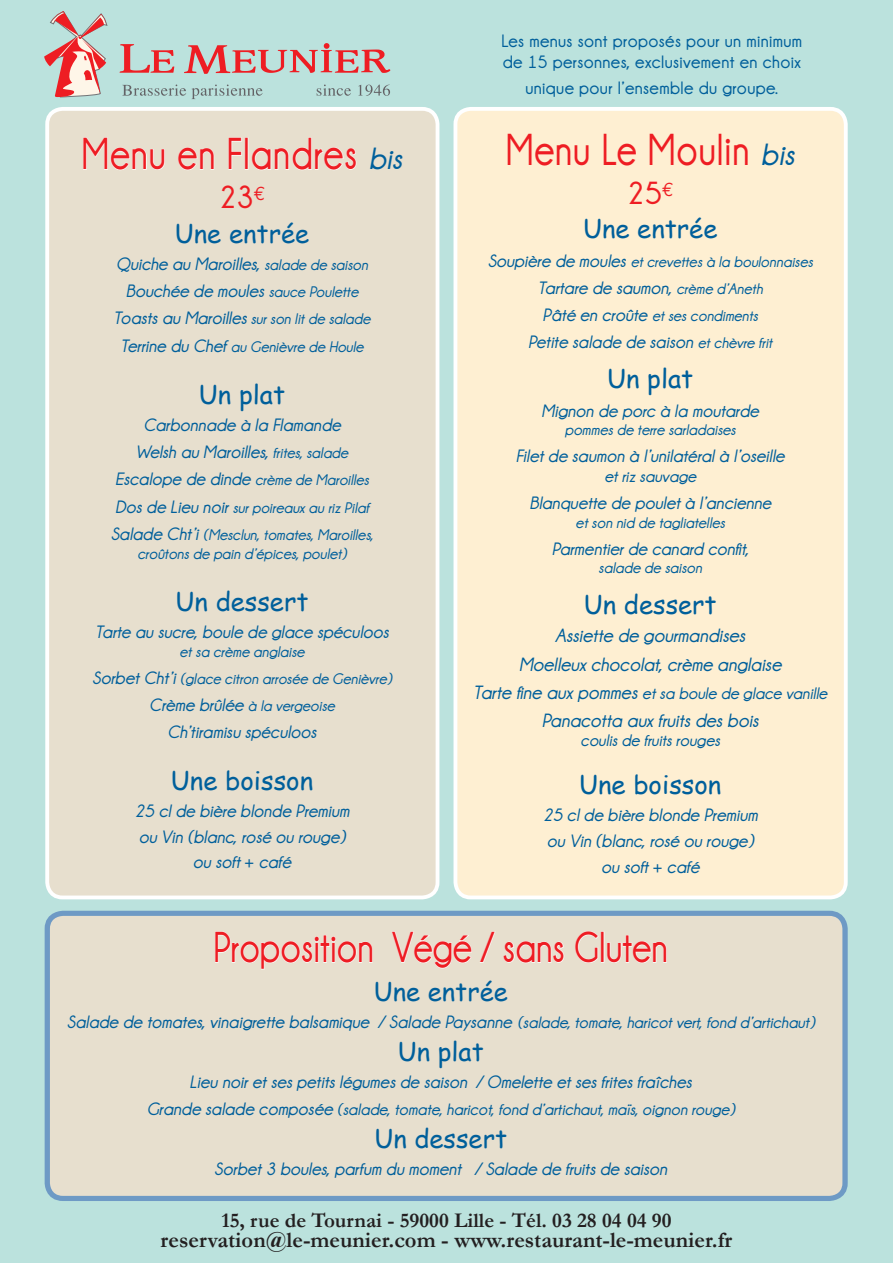
<style>
.page{position:relative;width:893px;height:1263px;background:#bbe2dd}
.page>*{position:absolute;margin:0;border:0;box-sizing:border-box;transform-origin:0 0}
.t1{font:700 45px "Champagne&Limousines";letter-spacing:.025em;color:#ee1d23;scale:.85 1}
.t2{font:700 43.5px "Champagne&Limousines";color:#ee1d23;scale:.85 1}
.t3{font:700 32.1px "Champagne&Limousines";color:#ee1d23}
.t4{font:25.65px "Comic Sans MS";color:#005f9b}
.t5{font:700 22.5px "Garamond";color:#231f20}
.t6{font:700 21px "Garamond";color:#231f20}
.t7{font:italic 700 19.35px "Champagne&Limousines";color:#005f9b}
.t8{font:italic 700 18px "Champagne&Limousines";color:#005f9b}
.t9{font:700 18px "Champagne&Limousines";letter-spacing:.02em;color:#005f9b}
.t10{font:italic 700 16.65px "Champagne&Limousines";color:#005f9b}
.t11{font:italic 700 16.5px "Champagne&Limousines";color:#005f9b}
.t12{font:italic 700 15.45px "Champagne&Limousines";color:#005f9b}
.s1{font-style:italic;font-size:30.9px;color:#005f9b}
.s2{font-size:15.45px}
.s3{font-size:18px}
.s4{font-size:19.35px}
.s5{font-size:16.5px}
</style>
<div class="page">
<div style="left:47px;top:109px;width:391px;height:788px;background:#e7dfce;border-radius:15px"></div>
<svg style="left:83px;top:137px;width:82px;height:33px"></svg>
<svg style="left:178px;top:147px;width:36px;height:23px"></svg>
<svg style="left:228px;top:137px;width:14px;height:33px"></svg>
<div style="left:245px;top:138px;width:3px;height:32px;border:1px solid #fff"></div>
<svg style="left:252px;top:137px;width:105px;height:33px"></svg>
<div style="left:45px;top:107px;width:394px;height:792px;border:4px solid #fff;border-radius:15px"></div>
<div style="left:47px;top:913px;width:798px;height:285px;background:#e7dfce;border-radius:16px"></div>
<div style="left:45px;top:911px;width:803px;height:290px;border:5px solid #6e9ac5;border-radius:16px"></div>
<div style="left:455px;top:109px;width:391px;height:788px;background:#feefd2;border-radius:15px"></div>
<div style="left:453px;top:107px;width:395px;height:792px;border:4px solid #fff;border-radius:15px"></div>
<svg style="left:120px;top:44px;width:54px;height:29px"></svg>
<svg style="left:184px;top:43px;width:206px;height:31px"></svg>
<svg style="left:122px;top:85px;width:141px;height:14px"></svg>
<svg style="left:317px;top:85px;width:34px;height:11px"></svg>
<svg style="left:358px;top:85px;width:32px;height:11px"></svg>
<svg style="left:44px;top:11px;width:63px;height:87px"></svg>
<svg style="left:215px;top:931px;width:158px;height:39px"></svg>
<svg style="left:392px;top:931px;width:80px;height:38px"></svg>
<svg style="left:480px;top:931px;width:15px;height:32px"></svg>
<svg style="left:503px;top:941px;width:61px;height:22px"></svg>
<svg style="left:575px;top:931px;width:24px;height:32px"></svg>
<div style="left:601px;top:932px;width:3px;height:30px;border:1px solid #fff"></div>
<svg style="left:607px;top:935px;width:60px;height:28px"></svg>
<p class="t1" style="left:82px;top:129px;width:378px">Menu en Flandres <span class="s1">bis</span></p>
<p class="t3" style="left:219px;top:179px;width:48px">23<sup>e</sup></p>
<p class="t4" style="left:175px;top:214px;width:136px">Une entrée</p>
<p class="t8" style="left:116px;top:253px;width:253px">Quiche au Maroilles, <span class="s2">salade de saison</span></p>
<p class="t8" style="left:126px;top:280px;width:234px">Bouchée de moules <span class="s2">sauce Poulette</span></p>
<p class="t8" style="left:114px;top:307px;width:258px">Toasts au Maroilles <span class="s2">sur son lit de salade</span></p>
<p class="t12" style="left:120px;top:338px;width:245px"><span class="s3">Terrine du Chef</span> au Genièvre de Houle</p>
<p class="t4" style="left:199px;top:376px;width:88px">Un plat</p>
<p class="t8" style="left:143px;top:415px;width:199px">Carbonnade à la Flamande</p>
<p class="t8" style="left:136px;top:442px;width:214px">Welsh au Maroilles, <span class="s2">frites, salade</span></p>
<p class="t12" style="left:115px;top:471px;width:255px"><span class="s3">Escalope de dinde</span> crème de Maroilles</p>
<p class="t12" style="left:115px;top:499px;width:255px"><span class="s3">Dos de Lieu noir</span> sur poireaux au riz Pilaf</p>
<p class="t12" style="left:111px;top:526px;width:264px"><span class="s3">Salade Cht’i</span> (Mesclun, tomates, Maroilles,</p>
<p class="t12" style="left:137px;top:545px;width:211px">croûtons de pain d’épices, poulet)</p>
<p class="t4" style="left:176px;top:583px;width:134px">Un dessert</p>
<p class="t8" style="left:95px;top:622px;width:295px">Tarte au sucre, boule de glace spéculoos</p>
<p class="t12" style="left:180px;top:643px;width:127px">et sa crème anglaise</p>
<p class="t12" style="left:92px;top:670px;width:301px"><span class="s3">Sorbet Cht’i</span> (glace citron arrosée de Genièvre)</p>
<p class="t12" style="left:149px;top:697px;width:187px"><span class="s3">Crème brûlée</span> à la vergeoise</p>
<p class="t8" style="left:167px;top:721px;width:151px">Ch’tiramisu spéculoos</p>
<p class="t4" style="left:171px;top:762px;width:144px">Une boisson</p>
<p class="t8" style="left:135px;top:801px;width:217px">25 cl de bière blonde Premium</p>
<p class="t8" style="left:139px;top:826px;width:208px">ou Vin (blanc, rosé ou rouge)</p>
<p class="t8" style="left:193px;top:852px;width:100px">ou soft + café</p>
<p class="t9" style="left:501px;top:30px;width:302px">Les menus sont proposés pour un minimum</p>
<p class="t9" style="left:503px;top:52px;width:300px">de 15 personnes, exclusivement en choix</p>
<p class="t9" style="left:525px;top:77px;width:254px">unique pour l’ensemble du groupe.</p>
<p class="t1" style="left:506px;top:125px;width:341px">Menu Le Moulin <span class="s1">bis</span></p>
<p class="t3" style="left:627px;top:175px;width:48px">25<sup>e</sup></p>
<p class="t4" style="left:583px;top:210px;width:136px">Une entrée</p>
<p class="t12" style="left:488px;top:253px;width:327px"><span class="s3">Soupière de moules</span> et crevettes à la boulonnaises</p>
<p class="t8" style="left:538px;top:277px;width:226px">Tartare de saumon, <span class="s2">crème d’Aneth</span></p>
<p class="t12" style="left:542px;top:307px;width:217px"><span class="s3">Pâté en croûte</span> et ses condiments</p>
<p class="t8" style="left:528px;top:332px;width:246px">Petite salade de saison <span class="s2">et chèvre frit</span></p>
<p class="t4" style="left:607px;top:360px;width:88px">Un plat</p>
<p class="t8" style="left:542px;top:400px;width:219px">Mignon de porc à la moutarde</p>
<p class="t12" style="left:565px;top:421px;width:172px">pommes de terre sarladaises</p>
<p class="t8" style="left:516px;top:446px;width:270px">Filet de saumon à l’unilatéral à l’oseille</p>
<p class="t10" style="left:604px;top:467px;width:93px">et riz sauvage</p>
<p class="t8" style="left:529px;top:493px;width:243px">Blanquette de poulet à l’ancienne</p>
<p class="t12" style="left:576px;top:514px;width:151px">et son nid de tagliatelles</p>
<p class="t8" style="left:552px;top:539px;width:199px">Parmentier de canard confit,</p>
<p class="t12" style="left:598px;top:559px;width:105px">salade de saison</p>
<p class="t4" style="left:584px;top:586px;width:134px">Un dessert</p>
<p class="t7" style="left:555px;top:625px;width:192px">Assiette de gourmandises</p>
<p class="t7" style="left:519px;top:653px;width:264px">Moelleux chocolat, crème anglaise</p>
<p class="t10" style="left:473px;top:684px;width:356px"><span class="s4">Tarte fine aux pommes</span> et sa boule de glace vanille</p>
<p class="t7" style="left:542px;top:710px;width:218px">Panacotta aux fruits des bois</p>
<p class="t10" style="left:581px;top:731px;width:141px">coulis de fruits rouges</p>
<p class="t4" style="left:579px;top:766px;width:144px">Une boisson</p>
<p class="t8" style="left:543px;top:805px;width:217px">25 cl de bière blonde Premium</p>
<p class="t8" style="left:547px;top:830px;width:208px">ou Vin (blanc, rosé ou rouge)</p>
<p class="t8" style="left:601px;top:856px;width:100px">ou soft + café</p>
<p class="t2" style="left:214px;top:923px;width:536px">Proposition Végé / sans Gluten</p>
<p class="t4" style="left:374px;top:973px;width:136px">Une entrée</p>
<p class="t8" style="left:67px;top:1012px;width:749px">Salade de tomates, vinaigrette balsamique / Salade Paysanne <span class="s5">(salade, tomate, haricot vert, fond d’artichaut)</span></p>
<p class="t4" style="left:398px;top:1033px;width:87px">Un plat</p>
<p class="t8" style="left:190px;top:1072px;width:504px">Lieu noir et ses petits légumes de saison / Omelette et ses frites fraîches</p>
<p class="t11" style="left:147px;top:1100px;width:590px"><span class="s3">Grande salade composée</span> (salade, tomate, haricot, fond d’artichaut, maïs, oignon rouge)</p>
<p class="t4" style="left:375px;top:1120px;width:134px">Un dessert</p>
<p class="t8" style="left:214px;top:1159px;width:455px">Sorbet 3 boules, parfum du moment / Salade de fruits de saison</p>
<p class="t6" style="left:221px;top:1208px;width:452px">15, rue de Tournai - 59000 Lille - Tél. 03 28 04 04 90</p>
<p class="t5" style="left:161px;top:1226px;width:573px">reservation@le-meunier.com - www.restaurant-le-meunier.fr</p>
</div>
